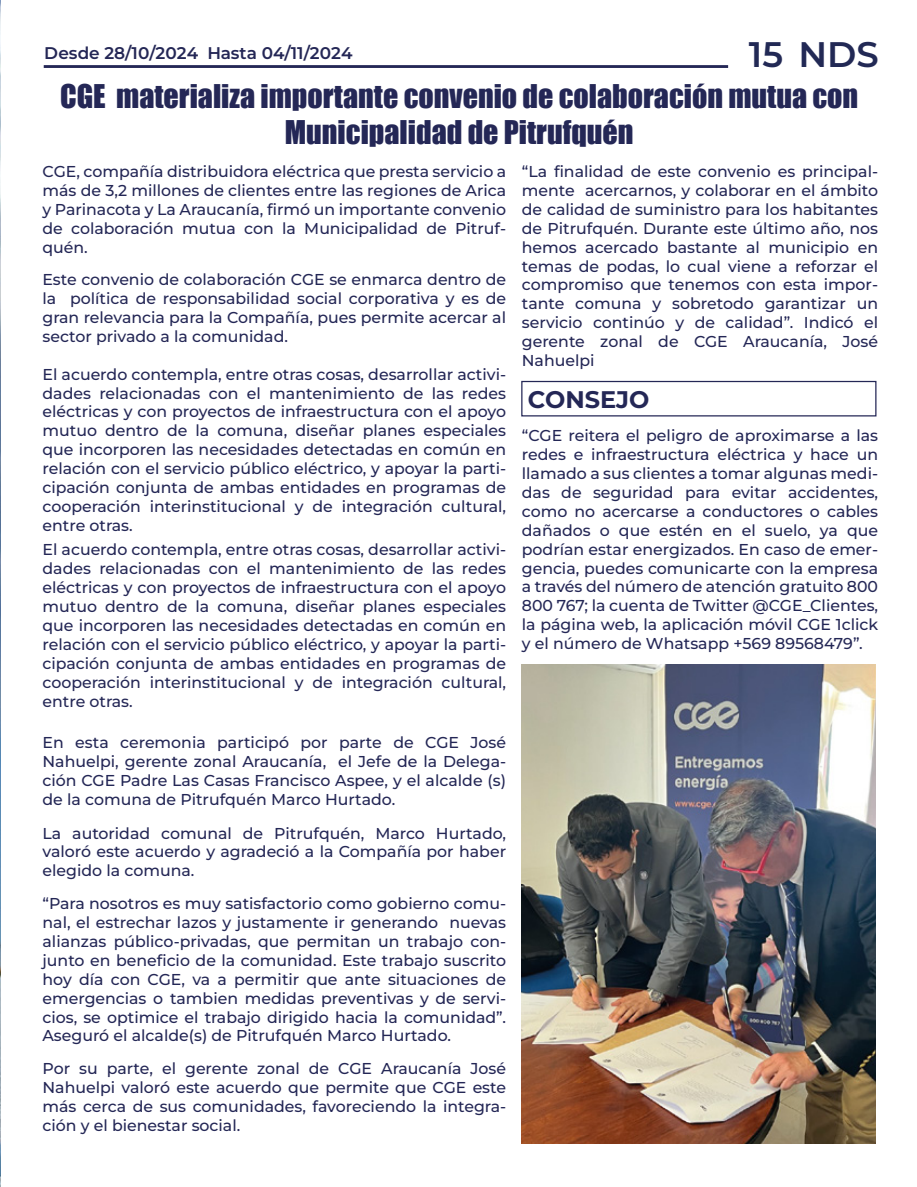
<style>
.page{position:relative;width:917px;height:1187px;background:#fff}
.page>*{position:absolute;margin:0;border:0;box-sizing:border-box;transform-origin:0 0}
.t1{font:600 35.55px "Montserrat";color:#222955}
.t2{font:30px/36px "Impact";color:#242756;text-align:center}
.t3{font:700 24px "Montserrat";color:#242756}
.t4{font:600 16.95px "Montserrat";color:#242756}
.t5{font:500 15.75px/18.9px "Montserrat";color:#242756;text-align:justify}
</style>
<div class="page">
<img style="left:0;top:0;width:1px;height:1186px">
<hr style="left:44px;top:65px;width:684px;height:3px;background:#242756">
<div style="left:521px;top:381px;width:355px;height:35px;border:1px solid #242756"></div>
<img style="left:521px;top:665px;width:355px;height:478px">
<p class="t4" style="left:44px;top:41px;width:310px">Desde 28/10/2024 Hasta 04/11/2024</p>
<h1 class="t1" style="left:749px;top:31px;width:131px">15 NDS</h1>
<h2 class="t2" style="left:60px;top:77px;width:800px">CGE materializa importante convenio de colaboración mutua con<br>Municipalidad de Pitrufquén</h2>
<p class="t5" style="left:43px;top:161px;width:465px">CGE, compañía distribuidora eléctrica que presta servicio a más de 3,2 millones de clientes entre las regiones de Arica y Parinacota y La Araucanía, firmó un importante convenio de colaboración mutua con la Municipalidad de Pitruf&shy;quén.</p>
<p class="t5" style="left:522px;top:161px;width:358px">“La finalidad de este convenio es principal&shy;mente acercarnos, y colaborar en el ámbito de calidad de suministro para los habitantes de Pitrufquén. Durante este último año, nos hemos acercado bastante al municipio en temas de podas, lo cual viene a reforzar el compromiso que tenemos con esta impor&shy;tante comuna y sobretodo garantizar un servicio continúo y de calidad”. Indicó el gerente zonal de CGE Araucanía, José Nahuelpi</p>
<p class="t5" style="left:43px;top:269px;width:465px">Este convenio de colaboración CGE se enmarca dentro de la política de responsabilidad social corporativa y es de gran relevancia para la Compañía, pues permite acercar al sector privado a la comunidad.</p>
<p class="t5" style="left:43px;top:364px;width:465px">El acuerdo contempla, entre otras cosas, desarrollar activi&shy;dades relacionadas con el mantenimiento de las redes eléctricas y con proyectos de infraestructura con el apoyo mutuo dentro de la comuna, diseñar planes especiales que incorporen las necesidades detectadas en común en relación con el servicio público eléctrico, y apoyar la parti&shy;cipación conjunta de ambas entidades en programas de cooperación interinstitucional y de integración cultural, entre otras.</p>
<p class="t5" style="left:43px;top:539px;width:465px">El acuerdo contempla, entre otras cosas, desarrollar activi&shy;dades relacionadas con el mantenimiento de las redes eléctricas y con proyectos de infraestructura con el apoyo mutuo dentro de la comuna, diseñar planes especiales que incorporen las necesidades detectadas en común en relación con el servicio público eléctrico, y apoyar la parti&shy;cipación conjunta de ambas entidades en programas de cooperación interinstitucional y de integración cultural, entre otras.</p>
<p class="t5" style="left:43px;top:732px;width:465px">En esta ceremonia participó por parte de CGE José Nahuelpi, gerente zonal Araucanía, el Jefe de la Delega&shy;ción CGE Padre Las Casas Francisco Aspee, y el alcalde (s) de la comuna de Pitrufquén Marco Hurtado.</p>
<p class="t5" style="left:43px;top:823px;width:465px">La autoridad comunal de Pitrufquén, Marco Hurtado, valoró este acuerdo y agradeció a la Compañía por haber elegido la comuna.</p>
<p class="t5" style="left:43px;top:893px;width:465px">“Para nosotros es muy satisfactorio como gobierno comu&shy;nal, el estrechar lazos y justamente ir generando nuevas alianzas público-privadas, que permitan un trabajo con&shy;junto en beneficio de la comunidad. Este trabajo suscrito hoy día con CGE, va a permitir que ante situaciones de emergencias o tambien medidas preventivas y de servi&shy;cios, se optimice el trabajo dirigido hacia la comunidad”.<br>Aseguró el alcalde(s) de Pitrufquén Marco Hurtado.</p>
<p class="t5" style="left:43px;top:1058px;width:465px">Por su parte, el gerente zonal de CGE Araucanía José Nahuelpi valoró este acuerdo que permite que CGE este más cerca de sus comunidades, favoreciendo la integra&shy;ción y el bienestar social.</p>
<h3 class="t3" style="left:528px;top:384px;width:123px">CONSEJO</h3>
<p class="t5" style="left:522px;top:425px;width:358px">“CGE reitera el peligro de aproximarse a las redes e infraestructura eléctrica y hace un llamado a sus clientes a tomar algunas medi&shy;das de seguridad para evitar accidentes, como no acercarse a conductores o cables dañados o que estén en el suelo, ya que podrían estar energizados. En caso de emer&shy;gencia, puedes comunicarte con la empresa a través del número de atención gratuito 800<br>800 767; la cuenta de Twitter @CGE_Clientes, la página web, la aplicación móvil CGE 1click y el número de Whatsapp +569 89568479”.</p>
</div>
